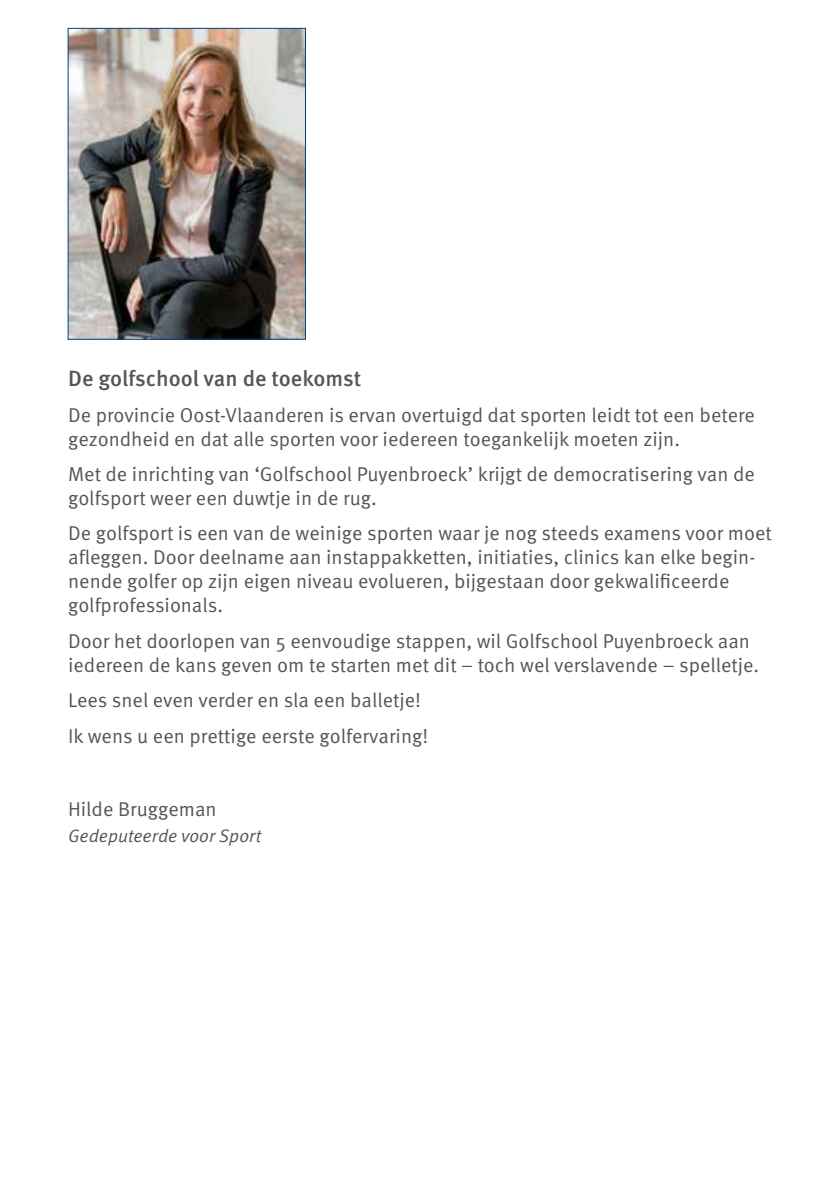
<style>
.page{position:relative;width:840px;height:1191px;background:#fff}
.page>*{position:absolute;margin:0;border:0;box-sizing:border-box;transform-origin:0 0}
.t1{font:500 22px "Meta Pro";letter-spacing:-.005em;color:#565555}
.t2{font:20px/24px "Meta Pro Norm";color:#565555}
.t3{font:18px "Meta Pro Norm Ita";color:#565555}
</style>
<div class="page">
<img style="left:70px;top:30px;width:234px;height:308px">
<div style="left:68px;top:28px;width:238px;height:312px;border:1px solid #004289"></div>
<p class="t1" style="left:68px;top:362px;width:294px">De golfschool van de toekomst</p>
<p class="t2" style="left:68px;top:401px;width:688px">De provincie Oost-Vlaanderen is ervan overtuigd dat sporten leidt tot een betere gezondheid en dat alle sporten voor iedereen toegankelijk moeten zijn.</p>
<p class="t2" style="left:68px;top:461px;width:688px">Met de inrichting van ‘Golfschool Puyenbroeck’ krijgt de democratisering van de golfsport weer een duwtje in de rug.</p>
<p class="t2" style="left:68px;top:520px;width:704px">De golfsport is een van de weinige sporten waar je nog steeds examens voor moet afleggen. Door deelname aan instappakketten, initiaties, clinics kan elke begin&shy;nende golfer op zijn eigen niveau evolueren, bijgestaan door gekwalificeerde golfprofessionals.</p>
<p class="t2" style="left:68px;top:627px;width:692px">Door het doorlopen van 5 eenvoudige stappen, wil Golfschool Puyenbroeck aan iedereen de kans geven om te starten met dit – toch wel verslavende – spelletje.</p>
<p class="t2" style="left:68px;top:681px;width:361px;line-height:35.4px">Lees snel even verder en sla een balletje!<br>Ik wens u een prettige eerste golfervaring!</p>
<p class="t2" style="left:68px;top:796px;width:150px">Hilde Bruggeman</p>
<p class="t3" style="left:68px;top:822px;width:194px">Gedeputeerde voor Sport</p>
</div>
